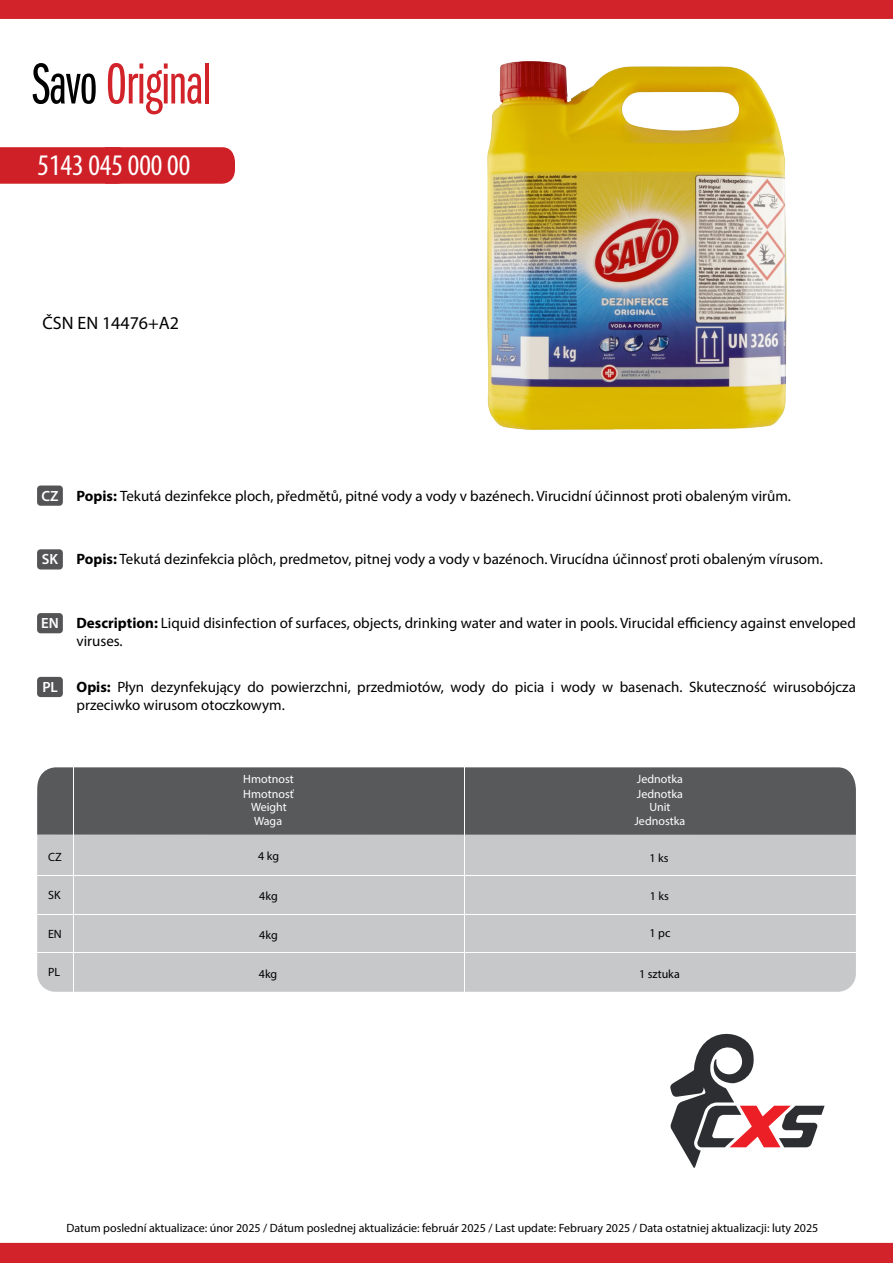
<style>
.page{position:relative;width:893px;height:1263px;background:#fff}
.page>*{position:absolute;margin:0;border:0;box-sizing:border-box;transform-origin:0 0}
.t1{font:60px "ITC Franklin Gothic Std Bk X Cp";letter-spacing:-.01em;color:#d2232a}
.t2{font:condensed 30px "Myriad Pro";color:#fff}
.t3{font:18px "Myriad Pro";color:#000}
.t4{font:15px/18px "Myriad Pro";color:#000}
.t5{font:600 14.85px "Myriad Pro";color:#fff}
.t6{font:12px "Myriad Pro";color:#000}
.t7{font:12px "Myriad Pro";color:#fff}
.s1{color:#000}
.s2{font-weight:700}
.s3{font-weight:600;font-size:14.85px;color:#fff}
</style>
<div class="page">
<div style="left:0;top:147px;width:235px;height:37px;background:#cf2027"></div>
<img style="left:487px;top:61px;width:300px;height:368px">
<div style="left:37px;top:549px;width:26px;height:20px;background:#545456;border-radius:3px"></div>
<div style="left:37px;top:485px;width:26px;height:21px;background:#545456;border-radius:3px"></div>
<div style="left:37px;top:613px;width:26px;height:20px;background:#545456;border-radius:3px"></div>
<div style="left:37px;top:677px;width:26px;height:20px;background:#545456;border-radius:3px"></div>
<div style="left:0;top:0;width:893px;height:19px;background:#d2232a"></div>
<div style="left:0;top:1243px;width:893px;height:20px;background:#d2232a"></div>
<svg style="left:670px;top:1033px;width:155px;height:135px"></svg>
<div style="left:37px;top:779px;width:819px;height:213px;background:#c7c8ca;border-radius:18px"></div>
<div style="left:37px;top:767px;width:819px;height:68px;background:#58595b"></div>
<hr style="left:37px;top:953px;width:819px;height:1px;background:#fff">
<hr style="left:37px;top:875px;width:819px;height:1px;background:#fff">
<hr style="left:73px;top:762px;width:1px;height:230px;background:#fff">
<hr style="left:464px;top:762px;width:1px;height:230px;background:#fff">
<hr style="left:37px;top:914px;width:819px;height:1px;background:#fff">
<h1 class="t1" style="left:33px;top:53px;width:180px"><span class="s1">Savo</span> Original</h1>
<h2 class="t2" style="left:38px;top:147px;width:154px">5143 045 000 00</h2>
<p class="t3" style="left:43px;top:312px;width:138px">ČSN EN 14476+A2</p>
<p class="t5" style="left:42px;top:486px;width:19px">CZ</p>
<p class="t4" style="left:77px;top:486px;width:716px"><span class="s2">Popis:</span> Tekutá dezinfekce ploch, předmětů, pitné vody a vody v bazénech. Virucidní účinnost proti obaleným virům.</p>
<p class="t4" style="left:42px;top:550px;width:782px"><span class="s3">SK</span> <span class="s2">Popis:</span> Tekutá dezinfekcia plôch, predmetov, pitnej vody a vody v bazénoch. Virucídna účinnosť proti obaleným vírusom.</p>
<p class="t5" style="left:41px;top:614px;width:19px">EN</p>
<p class="t5" style="left:42px;top:677px;width:17px">PL</p>
<p class="t4" style="left:77px;top:614px;width:781px"><span class="s2">Description:</span> Liquid disinfection of surfaces, objects, drinking water and water in pools. Virucidal efficiency against enveloped viruses.</p>
<p class="t4" style="left:77px;top:677px;width:781px"><span class="s2">Opis:</span> Płyn dezynfekujący do powierzchni, przedmiotów, wody do picia i wody w basenach. Skuteczność wirusobójcza przeciwko wirusom otoczkowym.</p>
<p class="t6" style="left:48px;top:849px;width:15px">CZ</p>
<p class="t7" style="left:243px;top:772px;width:52px">Hmotnost</p>
<p class="t7" style="left:637px;top:772px;width:48px">Jednotka</p>
<p class="t7" style="left:243px;top:786px;width:52px">Hmotnosť</p>
<p class="t7" style="left:254px;top:813px;width:30px">Waga</p>
<p class="t7" style="left:251px;top:800px;width:37px">Weight</p>
<p class="t7" style="left:637px;top:786px;width:48px">Jednotka</p>
<p class="t7" style="left:634px;top:813px;width:52px">Jednostka</p>
<p class="t7" style="left:649px;top:800px;width:23px">Unit</p>
<p class="t6" style="left:258px;top:848px;width:23px">4 kg</p>
<p class="t6" style="left:650px;top:850px;width:21px">1 ks</p>
<p class="t6" style="left:48px;top:888px;width:14px">SK</p>
<p class="t6" style="left:259px;top:888px;width:20px">4kg</p>
<p class="t6" style="left:650px;top:889px;width:21px">1 ks</p>
<p class="t6" style="left:48px;top:927px;width:15px">EN</p>
<p class="t6" style="left:48px;top:964px;width:14px">PL</p>
<p class="t6" style="left:259px;top:927px;width:20px">4kg</p>
<p class="t6" style="left:259px;top:966px;width:20px">4kg</p>
<p class="t6" style="left:649px;top:925px;width:22px">1 pc</p>
<p class="t6" style="left:639px;top:966px;width:42px">1 sztuka</p>
<p class="t6" style="left:66px;top:1220px;width:753px">Datum poslední aktualizace: únor 2025 / Dátum poslednej aktualizácie: február 2025 / Last update: February 2025 / Data ostatniej aktualizacji: luty 2025</p>
</div>
